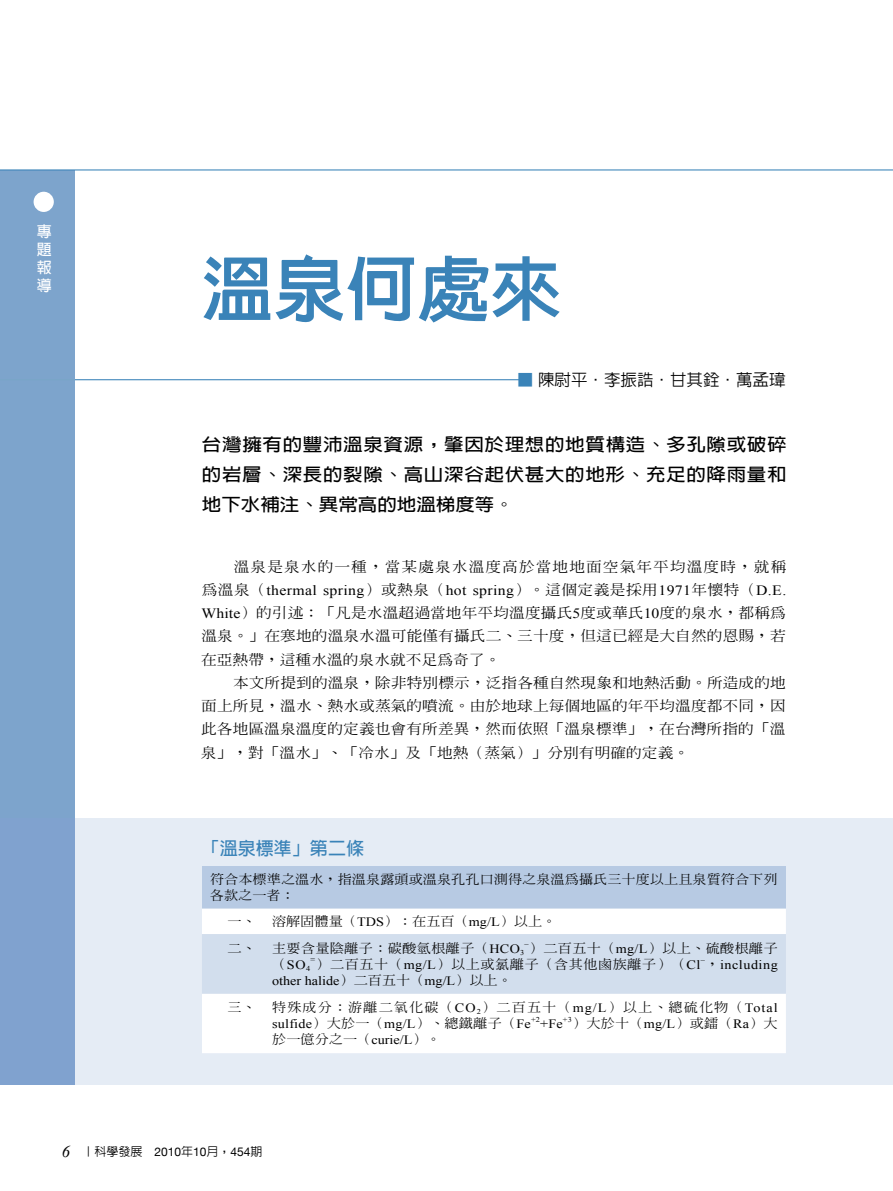
<style>
.page{position:relative;width:893px;height:1191px;background:#fff}
.page>*{position:absolute;margin:0;border:0;box-sizing:border-box;transform-origin:0 0}
.t1{font:800 72px "AR Hei B5";color:#3a83b8}
.t2{font:700 18px "AR Hei B5";color:#3a83b8}
.t3{font:700 17.55px/30px "AR Hei B5";letter-spacing:.035em;color:#000;text-align:justify;scale:1.11 1}
.t4{font:500 16.5px "AR Hei B5";color:#000}
.t5{font:700 15px/18px "AR Hei B5";color:#fff;text-align:justify}
.t6{font:500 14.1px/23.2px "AR Ming B5";letter-spacing:.005em;color:#000;text-align:justify;scale:1.11 1}
.t7{font:14.1px "Times New Roman";letter-spacing:.025em;color:#000;scale:1.11 1}
.t8{font:500 14.1px "AR Ming B5";letter-spacing:.065em;color:#000;scale:1.11 1}
.t9{font:500 12.75px/16.2px "AR Ming B5";color:#000;scale:1.11 1}
.t10{font:12.75px "Times New Roman";color:#000;scale:1.11 1}
.t11{font:500 12.75px "AR Ming B5";letter-spacing:.035em;color:#000;scale:1.11 1}
.t12{font:500 12.75px "AR Ming B5";letter-spacing:.075em;color:#000;scale:1.11 1}
.t13{font:500 12.75px "AR Ming B5";letter-spacing:.02em;color:#000;scale:1.11 1}
.t14{font:500 12px "AR Hei B5";color:#000}
.t15{font:7.5px "Times New Roman";color:#000;scale:1.11 1}
.s1{color:#3a83b8}
.s2{font-family:"AR Ming B5";font-weight:500}
.s3{font-family:"Times New Roman";font-weight:400}
.s4{font-family:"Times New Roman";font-weight:400;font-style:italic;font-size:16.5px}
.s5{font-family:"Helvetica Neue";font-weight:400}
</style>
<div class="page">
<div style="left:0;top:170px;width:74px;height:914px;background:#7da4cc"></div>
<div style="left:34px;top:192px;width:20px;height:20px;background:#fff;border-radius:50%"></div>
<hr style="left:0;top:379px;width:526px;height:1px;background:#3a83b8">
<div style="left:74px;top:818px;width:819px;height:266px;background:#e5ecf5"></div>
<hr style="left:0;top:169px;width:893px;height:1px;background:#3a83b8">
<div style="left:202px;top:866px;width:584px;height:42px;background:#b7cae3"></div>
<svg style="left:202px;top:908px;width:584px;height:145px"></svg>
<div style="left:202px;top:934px;width:584px;height:59px;background:#d2deed"></div>
<p class="t5" style="left:37px;top:222px;width:16px">專題報導</p>
<h1 class="t1" style="left:202px;top:253px;width:361px">溫泉何處來</h1>
<p class="t4" style="left:517px;top:372px;width:270px"><span class="s1">■</span> 陳尉平．李振誥．甘其銓．萬孟瑋</p>
<p class="t3" style="left:202px;top:429px;width:528px">台灣擁有的豐沛溫泉資源，肇因於理想的地質構造、多孔隙或破碎的岩層、深長的裂隙、高山深谷起伏甚大的地形、充足的降雨量和地下水補注、異常高的地溫梯度等。</p>
<p class="t8" style="left:234px;top:559px;width:499px">溫泉是泉水的一種，當某處泉水溫度高於當地地面空氣年平均溫度時，就稱</p>
<p class="t7" style="left:202px;top:580px;width:528px"><span class="s2">為溫泉（</span>thermal spring<span class="s2">）或熱泉（</span>hot spring<span class="s2">）。這個定義是採用</span>1971<span class="s2">年懷特（</span>D.E.</p>
<p class="t6" style="left:201px;top:601px;width:528px"><span class="s3">White</span>）的引述：「凡是水溫超過當地年平均溫度攝氏<span class="s3">5</span>度或華氏<span class="s3">10</span>度的泉水，都稱為溫泉。」在寒地的溫泉水溫可能僅有攝氏二、三十度，但這已經是大自然的恩賜，若在亞熱帶，這種水溫的泉水就不足為奇了。</p>
<p class="t6" style="left:201px;top:671px;width:529px;text-indent:32px">本文所提到的溫泉，除非特別標示，泛指各種自然現象和地熱活動。所造成的地面上所見，溫水、熱水或蒸氣的噴流。由於地球上每個地區的年平均溫度都不同，因此各地區溫泉溫度的定義也會有所差異，然而依照「溫泉標準」，在台灣所指的「溫泉」，對「溫水」、「冷水」及「地熱（蒸氣）」分別有明確的定義。</p>
<p class="t2" style="left:202px;top:839px;width:163px">「溫泉標準」第二條</p>
<p class="t9" style="left:210px;top:871px;width:513px">符合本標準之溫水，指溫泉露頭或溫泉孔孔口測得之泉溫為攝氏三十度以上且泉質符合下列各款之一者：</p>
<p class="t9" style="left:227px;top:913px;width:27px">一、</p>
<p class="t9" style="left:272px;top:913px;width:258px">溶解固體量（<span class="s3">TDS</span>）：在五百（<span class="s3">mg/L</span>）以上。</p>
<p class="t9" style="left:227px;top:939px;width:27px">二、</p>
<p class="t13" style="left:272px;top:941px;width:457px">主要含量陰離子：碳酸氫根離子（<span class="s3">HCO</span><sub>3</sub> ）二百五十（<span class="s3">mg/L</span>）以上、硫酸根離子</p>
<p class="t15" style="left:525px;top:938px;width:5px">–</p>
<p class="t11" style="left:272px;top:957px;width:457px">（<span class="s3">SO</span><sub>4</sub> ）二百五十（<span class="s3">mg/L</span>）以上或氯離子（含其他鹵族離子）（<span class="s3">Cl</span> ，<span class="s3">including</span></p>
<p class="t15" style="left:310px;top:955px;width:6px">=</p>
<p class="t15" style="left:701px;top:955px;width:5px">–</p>
<p class="t10" style="left:272px;top:972px;width:218px">other halide<span class="s2">）二百五十（</span>mg/L<span class="s2">）以上。</span></p>
<p class="t9" style="left:228px;top:999px;width:27px">三、</p>
<p class="t12" style="left:272px;top:1000px;width:457px">特殊成分：游離二氧化碳（<span class="s3">CO</span><sub>2</sub>）二百五十（<span class="s3">mg/L</span>）以上、總硫化物（<span class="s3">Total</span></p>
<p class="t10" style="left:272px;top:1015px;width:235px">sulfide<span class="s2">）大於一（</span>mg/L<span class="s2">）、總鐵離子（</span>Fe</p>
<p class="t15" style="left:531px;top:1014px;width:10px">+2</p>
<p class="t15" style="left:563px;top:1014px;width:10px">+3</p>
<p class="t9" style="left:572px;top:1015px;width:187px">）大於十（<span class="s3">mg/L</span>）或鐳（<span class="s3">Ra</span>）大</p>
<p class="t10" style="left:540px;top:1015px;width:22px">+Fe</p>
<p class="t9" style="left:272px;top:1031px;width:153px">於一億分之一（<span class="s3">curie/L</span>）。</p>
<p class="t14" style="left:62px;top:1145px;width:202px"><span class="s4">6</span> ｜科學發展 <span class="s5">2010</span>年<span class="s5">10</span>月，<span class="s5">454</span>期</p>
</div>
